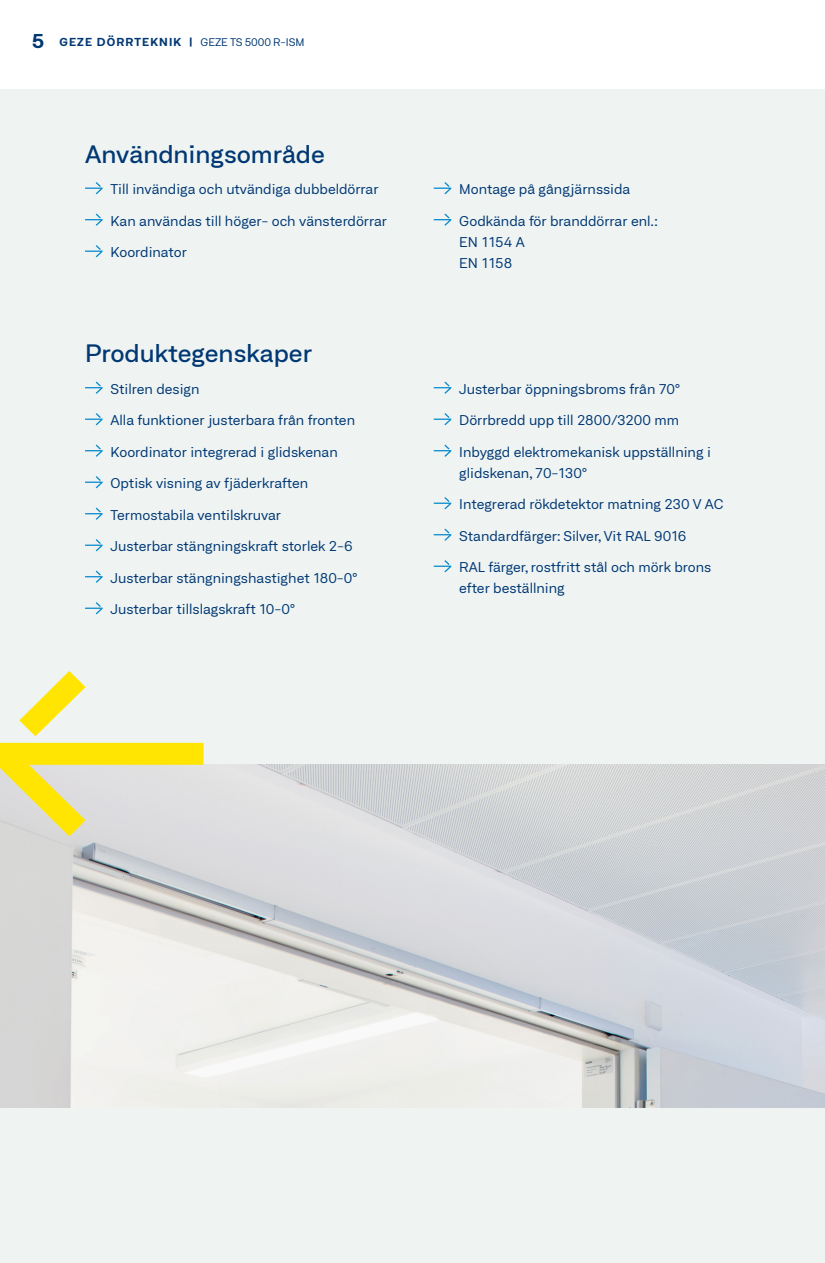
<style>
.page{position:relative;width:825px;height:1263px;background:#fff}
.page>*{position:absolute;margin:0;border:0;box-sizing:border-box;transform-origin:0 0}
.SUB_HEADLINE{font:500 expanded 24px "Neufile Grotesk";color:#013874}
.BULLET{font:expanded 13.5px/21px "Neufile Grotesk";color:#013874}
.t1{font:700 expanded 11.25px "Neufile Grotesk";letter-spacing:.1em;color:#013874}
.s1{font-size:19.5px}
.s2{font-weight:400;font-size:10.5px}
</style>
<div class="page">
<div style="left:0;top:89px;width:825px;height:1174px;background:#eff4f3"></div>
<svg style="left:85px;top:182px;width:18px;height:12px"></svg>
<svg style="left:85px;top:214px;width:18px;height:12px"></svg>
<svg style="left:85px;top:245px;width:18px;height:12px"></svg>
<svg style="left:434px;top:182px;width:17px;height:12px"></svg>
<svg style="left:434px;top:214px;width:17px;height:12px"></svg>
<svg style="left:85px;top:382px;width:18px;height:12px"></svg>
<svg style="left:85px;top:413px;width:18px;height:12px"></svg>
<svg style="left:85px;top:445px;width:18px;height:12px"></svg>
<svg style="left:85px;top:476px;width:18px;height:12px"></svg>
<svg style="left:85px;top:508px;width:18px;height:12px"></svg>
<svg style="left:85px;top:539px;width:18px;height:12px"></svg>
<svg style="left:85px;top:571px;width:18px;height:12px"></svg>
<svg style="left:85px;top:602px;width:18px;height:12px"></svg>
<svg style="left:434px;top:382px;width:17px;height:12px"></svg>
<svg style="left:434px;top:413px;width:17px;height:12px"></svg>
<svg style="left:434px;top:445px;width:17px;height:12px"></svg>
<svg style="left:434px;top:497px;width:17px;height:12px"></svg>
<svg style="left:434px;top:529px;width:17px;height:12px"></svg>
<svg style="left:434px;top:560px;width:17px;height:12px"></svg>
<img style="left:0;top:765px;width:825px;height:343px">
<svg style="left:0;top:671px;width:203px;height:165px"></svg>
<p class="t1" style="left:32px;top:35px;width:274px"><span class="s1">5</span> GEZE DÖRRTEKNIK | <span class="s2">GEZE TS 5000 R-ISM</span></p>
<p class="SUB_HEADLINE" style="left:85px;top:139px;width:241px">Användningsområde</p>
<p class="BULLET" style="left:111px;top:179px;width:269px">Till invändiga och utvändiga dubbeldörrar</p>
<p class="BULLET" style="left:111px;top:210px;width:278px">Kan användas till höger- och vänsterdörrar</p>
<p class="BULLET" style="left:111px;top:242px;width:78px">Koordinator</p>
<p class="SUB_HEADLINE" style="left:85px;top:338px;width:229px">Produktegenskaper</p>
<p class="BULLET" style="left:111px;top:378px;width:90px">Stilren design</p>
<p class="BULLET" style="left:111px;top:410px;width:246px">Alla funktioner justerbara från fronten</p>
<p class="BULLET" style="left:111px;top:441px;width:229px">Koordinator integrerad i glidskenan</p>
<p class="BULLET" style="left:111px;top:473px;width:199px">Optisk visning av fjäderkraften</p>
<p class="BULLET" style="left:111px;top:504px;width:172px">Termostabila ventilskruvar</p>
<p class="BULLET" style="left:111px;top:536px;width:244px">Justerbar stängningskraft storlek 2-6</p>
<p class="BULLET" style="left:111px;top:567px;width:248px">Justerbar stängningshastighet 180-0°</p>
<p class="BULLET" style="left:111px;top:599px;width:186px">Justerbar tillslagskraft 10-0°</p>
<p class="BULLET" style="left:459px;top:179px;width:173px">Montage på gångjärnssida</p>
<p class="BULLET" style="left:459px;top:210px;width:200px">Godkända för branddörrar enl.:<br>EN 1154 A<br>EN 1158</p>
<p class="BULLET" style="left:459px;top:378px;width:222px">Justerbar öppningsbroms från 70°</p>
<p class="BULLET" style="left:459px;top:410px;width:221px">Dörrbredd upp till 2800/3200 mm</p>
<p class="BULLET" style="left:459px;top:441px;width:253px">Inbyggd elektromekanisk uppställning i glidskenan, 70-130°</p>
<p class="BULLET" style="left:459px;top:494px;width:266px">Integrerad rökdetektor matning 230 V AC</p>
<p class="BULLET" style="left:459px;top:525px;width:229px">Standardfärger: Silver, Vit RAL 9016</p>
<p class="BULLET" style="left:459px;top:557px;width:254px">RAL färger, rostfritt stål och mörk brons efter beställning</p>
</div>
